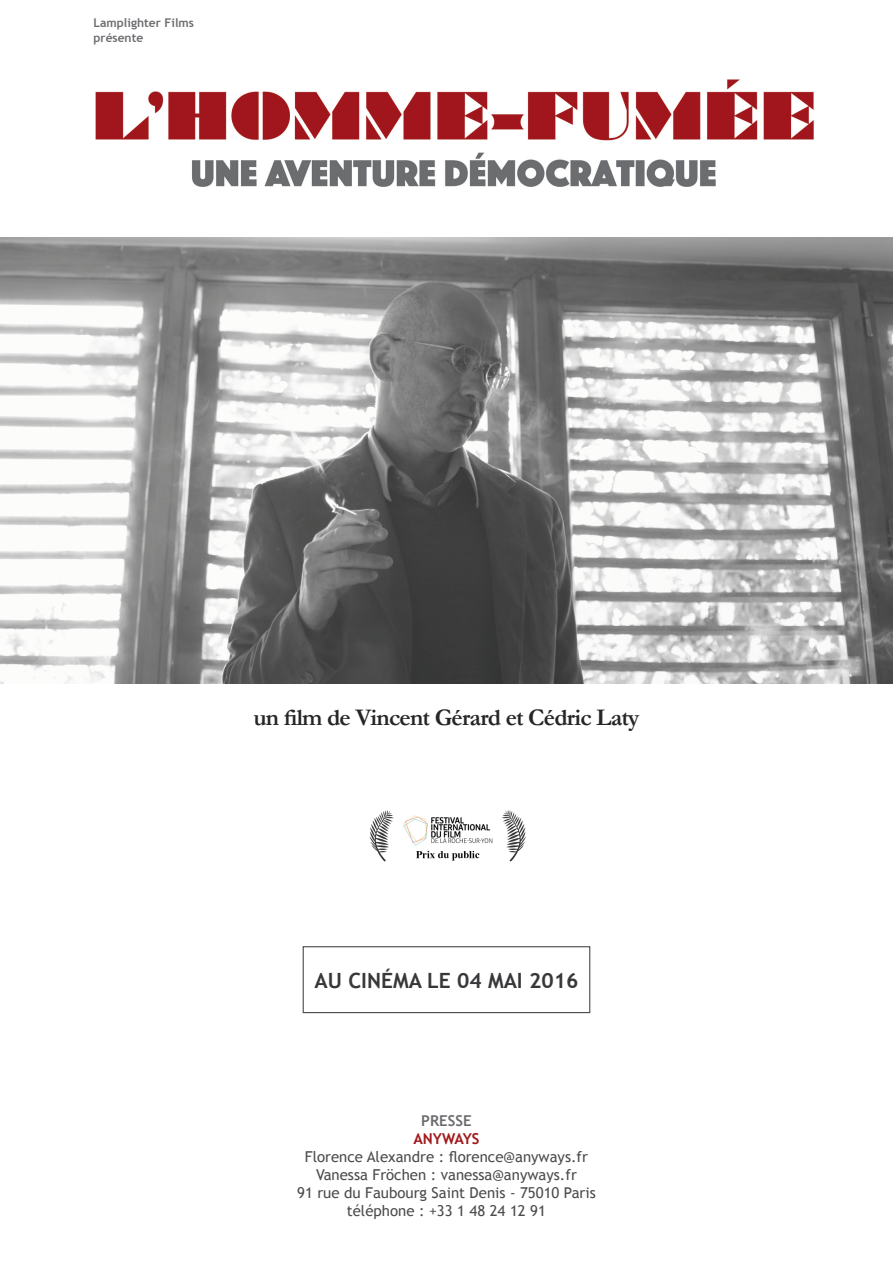
<style>
.page{position:relative;width:893px;height:1263px;background:#fff}
.page>*{position:absolute;margin:0;border:0;box-sizing:border-box;transform-origin:0 0}
.t1{font:700 24px "Garamond";letter-spacing:-.03em;color:#262626}
.t2{font:700 21px "Trebuchet MS";color:#2d2c2f}
.t3{font:15px/18px "Trebuchet MS";color:#4c4c4e;text-align:center}
.t4{font:700 15px "Trebuchet MS";color:#a2181c}
.t5{font:700 15px "Trebuchet MS";color:#6b6d70}
.t6{font:700 12px/14.4px "Trebuchet MS";color:#6c6d71}
</style>
<div class="page">
<img style="left:95px;top:79px;width:719px;height:107px">
<img style="left:0;top:237px;width:893px;height:447px">
<div style="left:303px;top:946px;width:287px;height:67px;border:1px solid #404040"></div>
<img style="left:369px;top:810px;width:157px;height:52px">
<p class="t6" style="left:94px;top:16px;width:102px">Lamplighter Films présente</p>
<h1 class="t1" style="left:253px;top:703px;width:388px">un film de Vincent Gérard et Cédric Laty</h1>
<h2 class="t2" style="left:315px;top:967px;width:265px">AU CINÉMA LE 04 MAI 2016</h2>
<p class="t5" style="left:421px;top:1111px;width:52px">presse</p>
<p class="t4" style="left:413px;top:1129px;width:68px">Anyways</p>
<p class="t3" style="left:297px;top:1148px;width:300px">Florence Alexandre : florence@anyways.fr Vanessa Fröchen : vanessa@anyways.fr<br>91 rue du Faubourg Saint Denis - 75010 Paris téléphone : +33 1 48 24 12 91</p>
</div>
